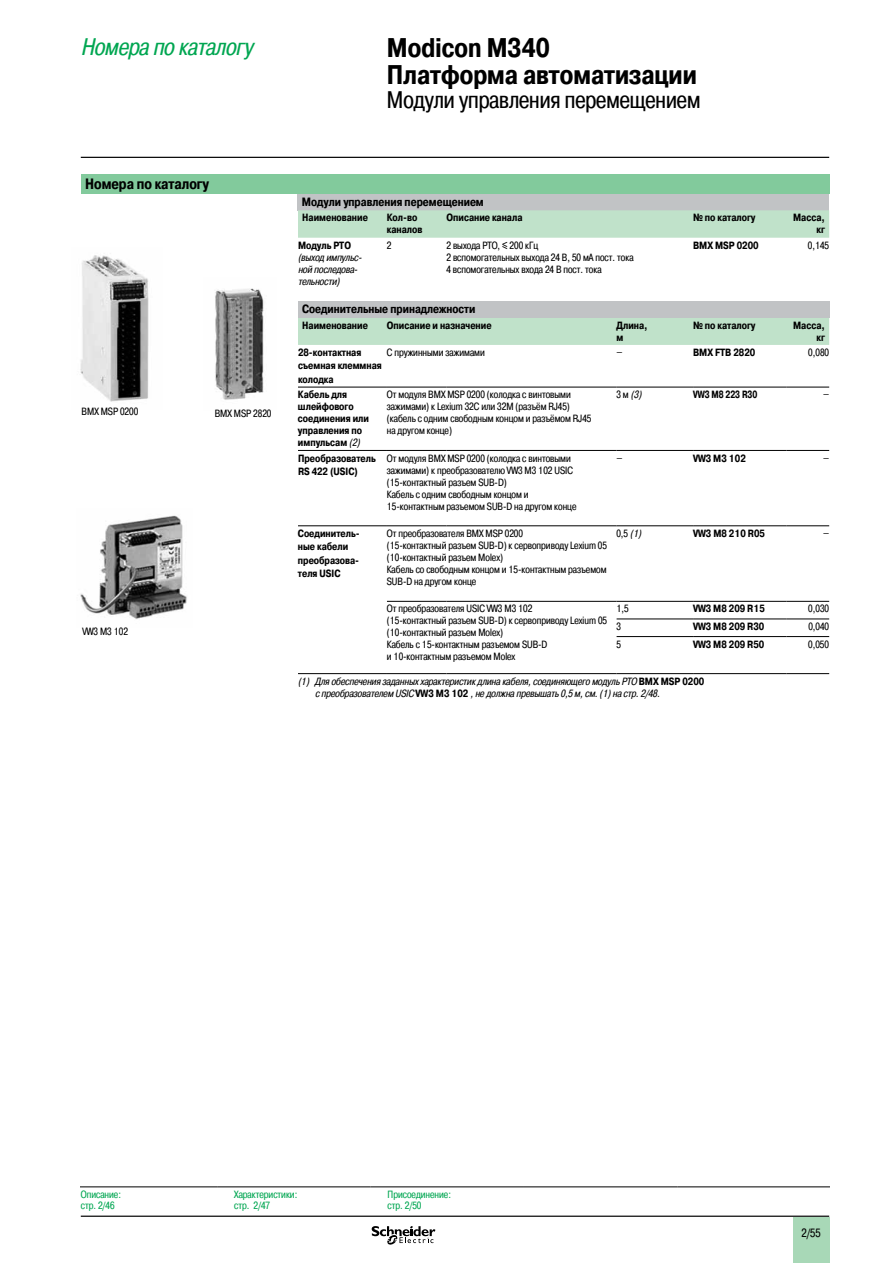
<style>
.page{position:relative;width:893px;height:1263px;background:#fff}
.page>*{position:absolute;margin:0;border:0;box-sizing:border-box;transform-origin:0 0}
.t1{font:700 27px/27px "Pragmatica Cond C";color:#000}
.t2{font:24px "Pragmatica Cond C";color:#000}
.t3{font:italic 24px "Pragmatica Cond C";color:#00a651}
.t4{font:700 15px "Pragmatica Cond C";color:#000}
.t5{font:700 12px "Pragmatica Cond C";color:#000}
.t6{font:12px "Pragmatica Cond C";color:#000}
.t7{font:10.5px/12px "Pragmatica Cond C";color:#000}
.t8{font:700 10.5px/12px "Pragmatica Cond C";color:#000}
.t9{font:italic 10.5px/12px "Pragmatica Cond C";color:#000}
.t10{font:10.5px/10.5px "Pragmatica Cond C";color:#00a651}
.t11{font:700 10.5px "Pragmatica Cond C";color:#000;scale:.9 1}
.s1{font-family:"Graph Schneider"}
.s2{font-weight:400;font-style:italic}
.s3{font-style:normal}
.s4{font-style:italic}
.s5{font-weight:700;font-style:normal}
</style>
<div class="page">
<hr style="left:81px;top:157px;width:748px;height:1px;background:#000">
<div style="left:793px;top:1217px;width:36px;height:46px;background:#a8d8b7"></div>
<hr style="left:81px;top:1215px;width:748px;height:2px;background:#000">
<svg style="left:372px;top:1226px;width:63px;height:19px"></svg>
<div style="left:81px;top:174px;width:748px;height:20px;background:#82ca9c"></div>
<div style="left:298px;top:194px;width:531px;height:16px;background:#c1c3c5"></div>
<svg style="left:298px;top:210px;width:531px;height:135px"></svg>
<div style="left:298px;top:301px;width:531px;height:17px;background:#c1c3c5"></div>
<hr style="left:298px;top:387px;width:89px;height:1px;background:#000">
<hr style="left:298px;top:525px;width:89px;height:1px;background:#000">
<hr style="left:387px;top:387px;width:59px;height:1px;background:#000">
<hr style="left:446px;top:387px;width:171px;height:1px;background:#000">
<hr style="left:617px;top:387px;width:76px;height:1px;background:#000">
<hr style="left:693px;top:387px;width:94px;height:1px;background:#000">
<hr style="left:787px;top:387px;width:42px;height:1px;background:#000">
<hr style="left:387px;top:525px;width:59px;height:1px;background:#000">
<hr style="left:446px;top:525px;width:171px;height:1px;background:#000">
<hr style="left:617px;top:525px;width:76px;height:1px;background:#000">
<hr style="left:693px;top:525px;width:94px;height:1px;background:#000">
<hr style="left:787px;top:525px;width:42px;height:1px;background:#000">
<hr style="left:387px;top:601px;width:59px;height:1px;background:#000">
<hr style="left:446px;top:601px;width:171px;height:1px;background:#000">
<hr style="left:617px;top:450px;width:76px;height:1px;background:#000">
<hr style="left:693px;top:450px;width:94px;height:1px;background:#000">
<hr style="left:787px;top:450px;width:42px;height:1px;background:#000">
<hr style="left:617px;top:601px;width:76px;height:1px;background:#000">
<hr style="left:693px;top:601px;width:94px;height:1px;background:#000">
<hr style="left:787px;top:601px;width:42px;height:1px;background:#000">
<hr style="left:617px;top:619px;width:76px;height:1px;background:#000">
<hr style="left:693px;top:619px;width:94px;height:1px;background:#000">
<hr style="left:787px;top:619px;width:42px;height:1px;background:#000">
<hr style="left:617px;top:636px;width:76px;height:1px;background:#000">
<hr style="left:693px;top:636px;width:94px;height:1px;background:#000">
<hr style="left:787px;top:636px;width:42px;height:1px;background:#000">
<hr style="left:298px;top:450px;width:89px;height:1px;background:#000">
<hr style="left:387px;top:450px;width:59px;height:1px;background:#000">
<hr style="left:446px;top:450px;width:171px;height:1px;background:#000">
<hr style="left:298px;top:673px;width:89px;height:1px;background:#000">
<hr style="left:387px;top:673px;width:59px;height:1px;background:#000">
<hr style="left:446px;top:673px;width:171px;height:1px;background:#000">
<hr style="left:617px;top:673px;width:76px;height:1px;background:#000">
<hr style="left:693px;top:673px;width:94px;height:1px;background:#000">
<hr style="left:787px;top:673px;width:42px;height:1px;background:#000">
<img style="left:80px;top:255px;width:69px;height:147px">
<img style="left:215px;top:288px;width:49px;height:112px">
<img style="left:80px;top:515px;width:107px;height:104px">
<hr style="left:81px;top:1186px;width:136px;height:1px;background:#000">
<hr style="left:217px;top:1186px;width:154px;height:1px;background:#000">
<hr style="left:371px;top:1186px;width:153px;height:1px;background:#000">
<hr style="left:524px;top:1186px;width:153px;height:1px;background:#000">
<hr style="left:677px;top:1186px;width:152px;height:1px;background:#000">
<h2 class="t3" style="left:81px;top:33px;width:173px">Номера по каталогу</h2>
<h3 class="t4" style="left:85px;top:175px;width:125px">Номера по каталогу</h3>
<p class="t7" style="left:82px;top:406px;width:58px">BMX MSP 0200</p>
<p class="t7" style="left:215px;top:408px;width:58px">BMX MSP 2820</p>
<p class="t7" style="left:82px;top:625px;width:47px">VW3 M3 102</p>
<h1 class="t1" style="left:387px;top:35px;width:311px">Modicon M340<br>Платформа автоматизации</h1>
<h2 class="t2" style="left:387px;top:87px;width:315px">Модули управления перемещением</h2>
<p class="t5" style="left:302px;top:195px;width:183px">Модули управления перемещением</p>
<p class="t8" style="left:302px;top:212px;width:67px">Наименование</p>
<p class="t8" style="left:387px;top:212px;width:37px">Кол-во каналов</p>
<p class="t8" style="left:446px;top:212px;width:78px">Описание канала</p>
<p class="t8" style="left:693px;top:212px;width:64px">№ по каталогу</p>
<p class="t8" style="left:793px;top:212px;width:33px;text-align:right">Масса, кг</p>
<p class="t8" style="left:298px;top:239px;width:55px">Модуль РТО</p>
<p class="t9" style="left:298px;top:251px;width:67px">(выход импульс&shy;ной последова&shy;тельности)</p>
<p class="t7" style="left:387px;top:239px;width:6px">2</p>
<p class="t7" style="left:446px;top:239px;width:189px">2 выхода РТО, <span class="s1">y</span> 200 кГц<br>2 вспомогательных выхода 24 В, 50 мА пост. тока<br>4 вспомогательных входа 24 В пост. тока</p>
<p class="t8" style="left:693px;top:239px;width:67px">BMX MSP 0200</p>
<p class="t7" style="left:808px;top:239px;width:23px">0,145</p>
<p class="t5" style="left:302px;top:302px;width:175px">Соединительные принадлежности</p>
<p class="t8" style="left:302px;top:319px;width:67px">Наименование</p>
<p class="t8" style="left:387px;top:319px;width:106px">Описание и назначение</p>
<p class="t8" style="left:617px;top:319px;width:33px">Длина, м</p>
<p class="t8" style="left:693px;top:319px;width:64px">№ по каталогу</p>
<p class="t8" style="left:793px;top:319px;width:33px;text-align:right">Масса, кг</p>
<p class="t8" style="left:298px;top:346px;width:85px;line-height:13.4px">28-контактная съемная клеммная колодка</p>
<p class="t7" style="left:387px;top:346px;width:99px">С пружинными зажимами</p>
<p class="t7" style="left:617px;top:346px;width:8px">–</p>
<p class="t8" style="left:693px;top:346px;width:64px">BMX FTB 2820</p>
<p class="t7" style="left:808px;top:346px;width:22px">0,080</p>
<p class="t8" style="left:298px;top:389px;width:73px">Кабель для шлейфового соединения или управления по импульсам <span class="s2">(2)</span></p>
<p class="t7" style="left:387px;top:389px;width:206px">От модуля BMX MSP 0200 (колодка с винтовыми зажимами) к Lexium 32C или 32M (разъём RJ45) (кабель с одним свободным концом и разъёмом RJ45 на другом конце)</p>
<p class="t9" style="left:616px;top:389px;width:29px"><span class="s3">3 м</span> (3)</p>
<p class="t11" style="left:693px;top:389px;width:73px">VW3 M8 223 R30</p>
<p class="t7" style="left:823px;top:389px;width:8px">–</p>
<p class="t8" style="left:298px;top:451px;width:79px;line-height:13.4px">Преобразователь<br>RS 422 (USIC)</p>
<p class="t7" style="left:387px;top:452px;width:191px">От модуля BMX MSP 0200 (колодка с винтовыми зажимами) к преобразователю VW3 M3 102 USIC (15-контактный разъем SUB-D)<br>Кабель с одним свободным концом и 15-контактным разъемом SUB-D на другом конце</p>
<p class="t7" style="left:616px;top:452px;width:8px">–</p>
<p class="t8" style="left:693px;top:452px;width:54px">VW3 M3 102</p>
<p class="t7" style="left:823px;top:452px;width:8px">–</p>
<p class="t8" style="left:298px;top:527px;width:63px;line-height:13.4px">Соединитель&shy;ные кабели преобразова&shy;теля USIC</p>
<p class="t7" style="left:387px;top:527px;width:222px">От преобразователя BMX MSP 0200<br>(15-контактный разъем SUB-D) к сервоприводу Lexium 05 (10-контактный разъем Molex)<br>Кабель со свободным концом и 15-контактным разъемом SUB-D на другом конце</p>
<p class="t7" style="left:616px;top:527px;width:29px">0,5 <span class="s4">(1)</span></p>
<p class="t8" style="left:693px;top:527px;width:73px">VW3 M8 210 R05</p>
<p class="t7" style="left:823px;top:527px;width:8px">–</p>
<p class="t7" style="left:387px;top:603px;width:222px">От преобразователя USIC VW3 M3 102<br>(15-контактный разъем SUB-D) к сервоприводу Lexium 05 (10-контактный разъем Molex)<br>Кабель с 15-контактным разъемом SUB-D<br>и 10-контактным разъемом Molex</p>
<p class="t7" style="left:616px;top:603px;width:14px">1,5</p>
<p class="t8" style="left:693px;top:603px;width:73px">VW3 M8 209 R15</p>
<p class="t7" style="left:808px;top:603px;width:22px">0,030</p>
<p class="t7" style="left:616px;top:620px;width:6px">3</p>
<p class="t8" style="left:693px;top:620px;width:73px">VW3 M8 209 R30</p>
<p class="t7" style="left:808px;top:620px;width:22px">0,040</p>
<p class="t7" style="left:616px;top:638px;width:6px">5</p>
<p class="t8" style="left:693px;top:638px;width:73px">VW3 M8 209 R50</p>
<p class="t7" style="left:808px;top:638px;width:22px">0,050</p>
<p class="t9" style="left:315px;top:675px;width:391px;text-indent:-17px">(1) Для обеспечения заданных характеристик длина кабеля, соединяющего модуль PTO <span class="s5">B M X M S P 0 2 0 0 </span>с преобразователем USIC <span class="s5">VW 3 M 3 1 0 2</span> , не должна превышать 0,5 м, см. (1) на стр. 2/48.</p>
<p class="t10" style="left:81px;top:1190px;width:42px">Описание: стр. 2/46</p>
<p class="t10" style="left:234px;top:1190px;width:65px">Характеристики: стр. 2/47</p>
<p class="t10" style="left:388px;top:1190px;width:65px">Присоединение: стр. 2/50</p>
<p class="t6" style="left:802px;top:1226px;width:21px">2/55</p>
</div>
